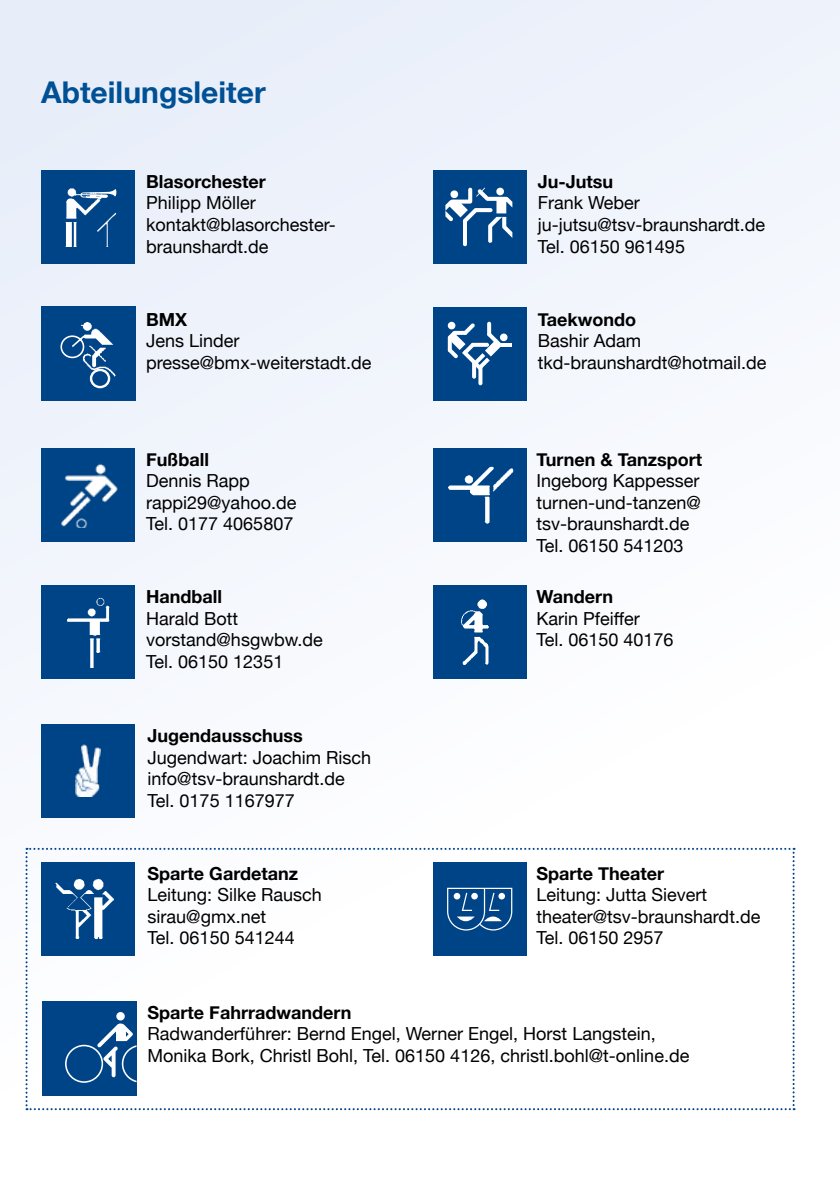
<style>
.page{position:relative;width:840px;height:1191px;background:#fff}
.page>*{position:absolute;margin:0;border:0;box-sizing:border-box;transform-origin:0 0}
.t1{font:700 30px "Helvetica Neue";color:#005095}
.t2{font:18px/21.6px "Helvetica Neue";color:#000}
.t3{font:700 18px "Helvetica Neue";color:#000}
</style>
<div class="page">
<div style="left:0;top:0;width:839px;height:1191px;background:#f4f7fd"></div>
<div style="left:432px;top:307px;width:94px;height:93px;background:#048"></div>
<div style="left:499px;top:333px;width:8px;height:8px;background:#fff;border-radius:50%"></div>
<svg style="left:478px;top:365px;width:4px;height:20px"></svg>
<svg style="left:472px;top:360px;width:4px;height:19px"></svg>
<hr style="left:498px;top:343px;width:13px;height:4px;background:#fff">
<hr style="left:487px;top:322px;width:4px;height:14px;background:#fff;border-radius:2px">
<svg style="left:447px;top:323px;width:55px;height:48px"></svg>
<div style="left:41px;top:306px;width:94px;height:95px;background:#048"></div>
<img style="left:81px;top:322px;width:35px;height:67px">
<div style="left:90px;top:369px;width:20px;height:19px;border:2px solid #fff;border-radius:50%"></div>
<svg style="left:60px;top:334px;width:26px;height:25px"></svg>
<div style="left:41px;top:585px;width:94px;height:94px;background:#048"></div>
<img style="left:67px;top:598px;width:42px;height:69px">
<div style="left:432px;top:170px;width:94px;height:94px;background:#048"></div>
<svg style="left:445px;top:187px;width:67px;height:60px"></svg>
<div style="left:432px;top:448px;width:94px;height:93px;background:#048"></div>
<img style="left:448px;top:467px;width:65px;height:56px">
<div style="left:41px;top:170px;width:94px;height:94px;background:#048"></div>
<img style="left:65px;top:188px;width:52px;height:59px">
<svg style="left:75px;top:188px;width:41px;height:12px"></svg>
<div style="left:41px;top:448px;width:94px;height:93px;background:#048"></div>
<img style="left:60px;top:463px;width:58px;height:64px">
<div style="left:432px;top:585px;width:94px;height:94px;background:#048"></div>
<img style="left:461px;top:600px;width:28px;height:64px">
<svg style="left:26px;top:848px;width:768px;height:262px"></svg>
<div style="left:41px;top:724px;width:94px;height:94px;background:#048"></div>
<img style="left:75px;top:744px;width:25px;height:52px">
<h1 class="t1" style="left:41px;top:69px;width:226px">Abteilungsleiter</h1>
<p class="t3" style="left:146px;top:167px;width:121px">Blasorchester</p>
<p class="t2" style="left:146px;top:193px;width:191px">Philipp Möller kontakt@blasorchester&shy;braunshardt.de</p>
<p class="t3" style="left:146px;top:305px;width:43px">BMX</p>
<p class="t2" style="left:146px;top:331px;width:227px">Jens Linder presse@bmx-weiterstadt.de</p>
<p class="t3" style="left:146px;top:445px;width:64px">Fußball</p>
<p class="t2" style="left:146px;top:471px;width:152px">Dennis Rapp rappi29@yahoo.de<br>Tel. 0177 4065807</p>
<p class="t3" style="left:146px;top:582px;width:77px">Handball</p>
<p class="t2" style="left:146px;top:608px;width:178px">Harald Bott vorstand@hsgwbw.de<br>Tel. 06150 12351</p>
<p class="t3" style="left:147px;top:721px;width:157px">Jugendausschuss</p>
<p class="t2" style="left:147px;top:747px;width:225px">Jugendwart: Joachim Risch info@tsv-braunshardt.de<br>Tel. 0175 1167977</p>
<p class="t3" style="left:147px;top:859px;width:152px">Sparte Gardetanz</p>
<p class="t2" style="left:147px;top:885px;width:176px">Leitung: Silke Rausch sirau@gmx.net<br>Tel. 06150 541244</p>
<p class="t3" style="left:537px;top:167px;width:77px">Ju-Jutsu</p>
<p class="t2" style="left:537px;top:193px;width:229px">Frank Weber ju-jutsu@tsv-braunshardt.de<br>Tel. 06150 961495</p>
<p class="t3" style="left:537px;top:305px;width:100px">Taekwondo</p>
<p class="t2" style="left:537px;top:331px;width:230px">Bashir Adam tkd-braunshardt@hotmail.de</p>
<p class="t3" style="left:536px;top:445px;width:167px">Turnen &amp; Tanzsport</p>
<p class="t2" style="left:536px;top:471px;width:166px">Ingeborg Kappesser turnen-und-tanzen@ tsv-braunshardt.de<br>Tel. 06150 541203</p>
<p class="t3" style="left:536px;top:582px;width:78px">Wandern</p>
<p class="t2" style="left:536px;top:608px;width:139px">Karin Pfeiffer<br>Tel. 06150 40176</p>
<p class="t3" style="left:536px;top:859px;width:129px">Sparte Theater</p>
<p class="t2" style="left:536px;top:885px;width:225px">Leitung: Jutta Sievert theater@tsv-braunshardt.de<br>Tel. 06150 2957</p>
<p class="t3" style="left:147px;top:998px;width:205px">Sparte Fahrradwandern</p>
<p class="t2" style="left:147px;top:1024px;width:543px">Radwanderführer: Bernd Engel, Werner Engel, Horst Langstein,<br>Monika Bork, Christl Bohl, Tel. 06150 4126, christl.bohl@t-online.de</p>
</div>
